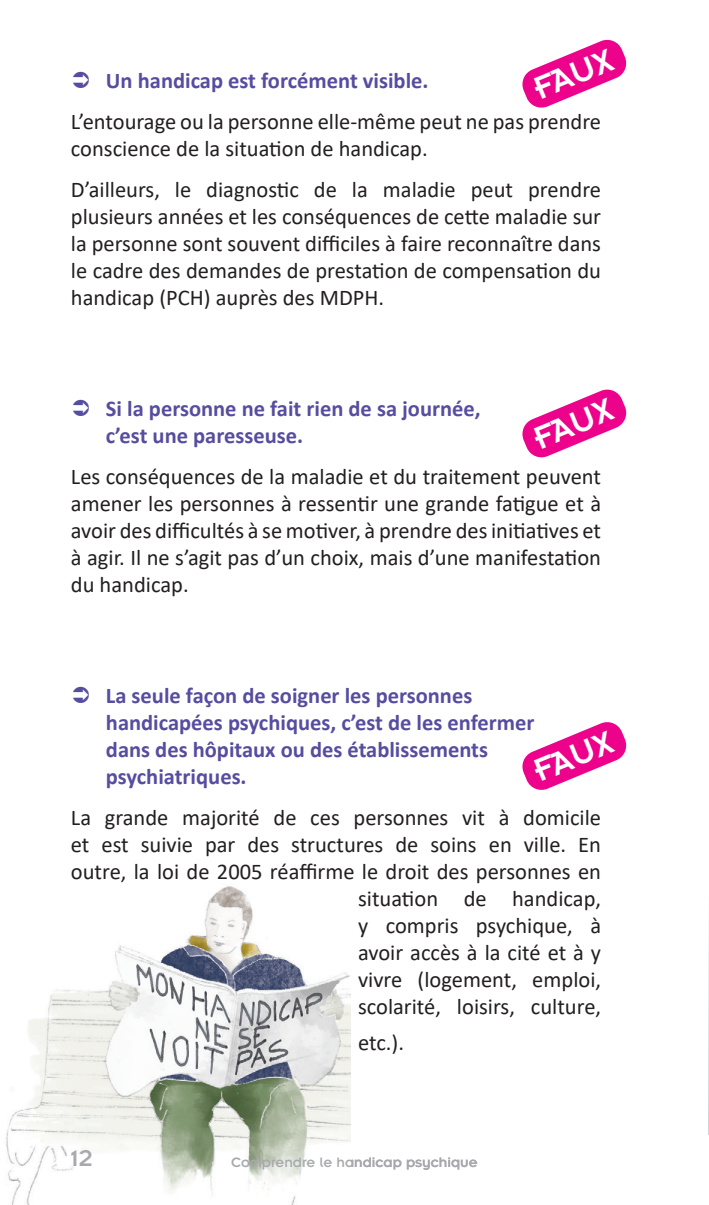
<style>
.page{position:relative;width:709px;height:1205px;background:#fff}
.page>*{position:absolute;margin:0;border:0;box-sizing:border-box;transform-origin:0 0}
.FAUX{font:35px "Insignia LT Std";color:#fff}
.t1{font:25px "Insignia LT Std";color:#a8a9ad}
.t2{font:22.5px/27px "Calibri";color:#231f20;text-align:justify}
.t3{font:700 22.5px/27px "Calibri";color:#564da0}
.t4{font:15px "Insignia LT Std";color:#a8a9ad}
</style>
<div class="page">
<img style="left:6px;top:1145px;width:300px;height:60px">
<svg style="left:522px;top:39px;width:105px;height:69px"></svg>
<svg style="left:522px;top:722px;width:105px;height:68px"></svg>
<svg style="left:522px;top:389px;width:105px;height:69px"></svg>
<svg style="left:708px;top:940px;width:1px;height:194px"></svg>
<img style="left:6px;top:886px;width:345px;height:259px">
<p class="FAUX" style="left:528px;top:74px;width:85px;rotate:-23deg">FAUX</p>
<p class="t3" style="left:106px;top:66px;width:324px">Un handicap est forcément visible.</p>
<p class="t2" style="left:71px;top:107px;width:531px">L’entourage ou la personne elle-même peut ne pas prendre conscience de la situation de handicap.</p>
<p class="t2" style="left:71px;top:176px;width:532px">D’ailleurs, le diagnostic de la maladie peut prendre plusieurs années et les conséquences de cette maladie sur la personne sont souvent difficiles à faire reconnaître dans le cadre des demandes de prestation de compensation du handicap (PCH) auprès des MDPH.</p>
<p class="FAUX" style="left:528px;top:423px;width:85px;rotate:-23deg">FAUX</p>
<p class="t3" style="left:106px;top:395px;width:376px">Si la personne ne fait rien de sa journée, c’est une paresseuse.</p>
<p class="t2" style="left:71px;top:462px;width:532px">Les conséquences de la maladie et du traitement peuvent amener les personnes à ressentir une grande fatigue et à avoir des difficultés à se motiver, à prendre des initiatives et à agir. Il ne s’agit pas d’un choix, mais d’une manifestation du handicap.</p>
<p class="t3" style="left:106px;top:681px;width:430px">La seule façon de soigner les personnes handicapées psychiques, c’est de les enfermer dans des hôpitaux ou des établissements psychiatriques.</p>
<p class="t2" style="left:71px;top:803px;width:532px;text-align:right">La grande majorité de ces personnes vit à domicile et est suivie par des structures de soins en ville. En outre, la loi de 2005 réaffirme le droit des personnes en situation de handicap,<br>y compris psychique, à<br>avoir accès à la cité et à y<br>vivre (logement, emploi,<br>scolarité, loisirs, culture,</p>
<p class="t2" style="left:358px;top:1028px;width:48px">etc.).</p>
<p class="FAUX" style="left:528px;top:756px;width:85px;rotate:-23deg">FAUX</p>
<p class="t1" style="left:71px;top:1145px;width:23px">12</p>
<p class="t4" style="left:231px;top:1155px;width:248px">Comprendre le handicap psychique</p>
</div>
